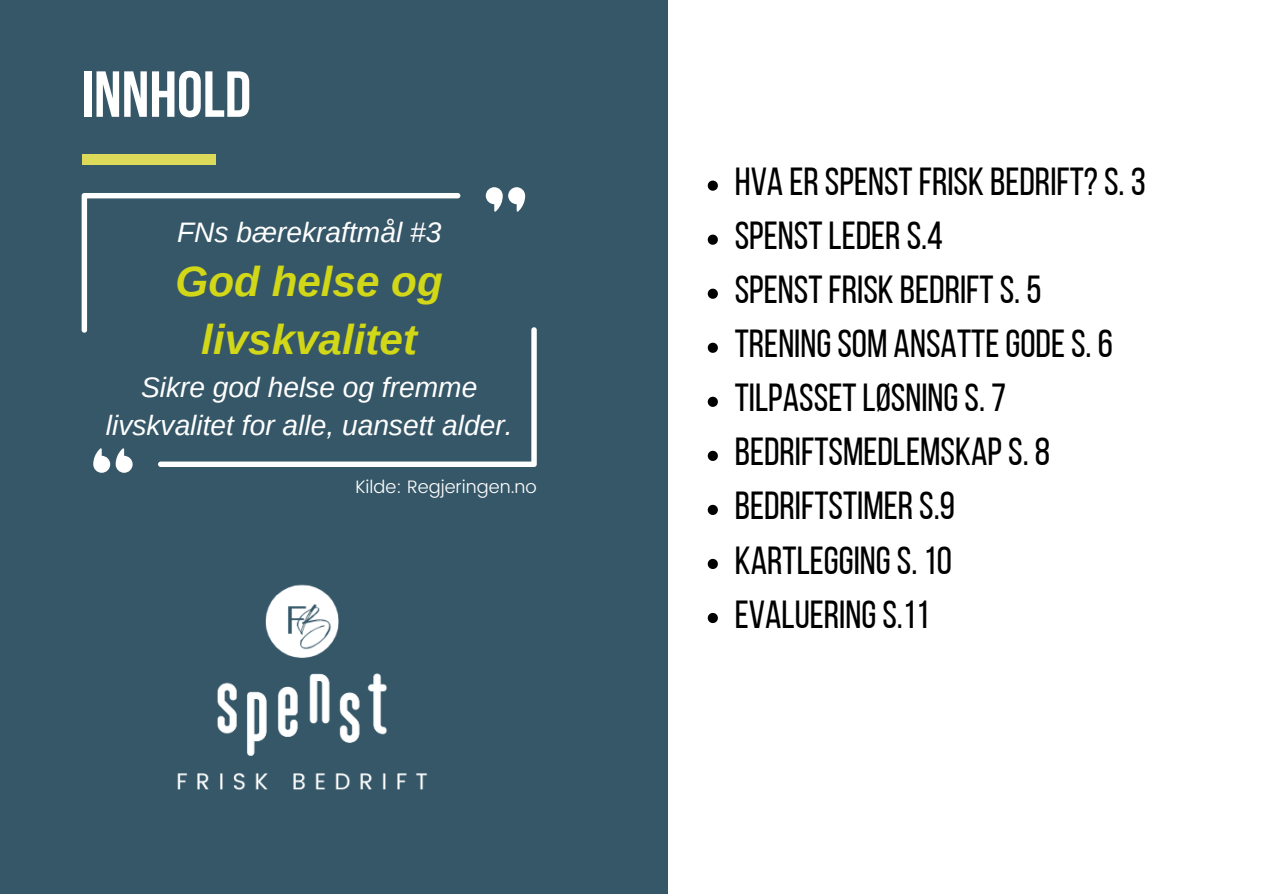
<style>
.page{position:relative;width:1263px;height:894px;background:#fff}
.page>*{position:absolute;margin:0;border:0;box-sizing:border-box;transform-origin:0 0}
.t1{font:700 64.95px "Bebas Neue";color:#fff}
.t2{font:italic 700 42.15px/58.1px "Arimo";color:#d2d717;text-align:center}
.t3{font:39px "Bebas Neue";color:#000}
.t4{font:italic 28.2px/38.2px "Arimo";color:#fff;text-align:center}
.t5{font:300 18px "Poppins";color:#fff}
</style>
<div class="page">
<div style="left:0;top:0;width:1263px;height:893px;background:#355768"></div>
<div style="left:668px;top:0;width:595px;height:893px;background:#fff"></div>
<div style="left:82px;top:154px;width:133px;height:11px;background:#dcda58"></div>
<svg style="left:486px;top:187px;width:39px;height:25px"></svg>
<svg style="left:116px;top:448px;width:17px;height:24px"></svg>
<svg style="left:93px;top:448px;width:17px;height:24px"></svg>
<svg style="left:158px;top:327px;width:379px;height:140px"></svg>
<svg style="left:82px;top:193px;width:378px;height:139px"></svg>
<img style="left:177px;top:584px;width:251px;height:206px">
<svg style="left:708px;top:180px;width:10px;height:11px"></svg>
<svg style="left:708px;top:234px;width:10px;height:11px"></svg>
<svg style="left:708px;top:288px;width:10px;height:11px"></svg>
<svg style="left:708px;top:342px;width:10px;height:11px"></svg>
<svg style="left:708px;top:396px;width:10px;height:11px"></svg>
<svg style="left:708px;top:450px;width:10px;height:11px"></svg>
<svg style="left:708px;top:504px;width:10px;height:11px"></svg>
<svg style="left:708px;top:558px;width:10px;height:11px"></svg>
<svg style="left:708px;top:612px;width:10px;height:11px"></svg>
<h1 class="t1" style="left:82px;top:68px;width:171px">INNHOLD</h1>
<p class="t4" style="left:177px;top:213px;width:266px">FNs bærekraftmål #3</p>
<p class="t2" style="left:176px;top:252px;width:269px">God helse og livskvalitet</p>
<p class="t4" style="left:106px;top:367px;width:408px">Sikre god helse og fremme livskvalitet for alle, uansett alder.</p>
<p class="t5" style="left:355px;top:476px;width:183px">Kilde: Regjeringen.no</p>
<p class="t3" style="left:735px;top:166px;width:413px">HVA ERSPENSTFRISK BEDRIFT?S. 3</p>
<p class="t3" style="left:735px;top:220px;width:210px">SPENSTLEDERS.4</p>
<p class="t3" style="left:735px;top:274px;width:308px">SPENSTFRISK BEDRIFTS. 5</p>
<p class="t3" style="left:735px;top:328px;width:380px">TRENINGSOM ANSATTEGODES. 6</p>
<p class="t3" style="left:735px;top:382px;width:273px">TILPASSETLØSNINGS. 7</p>
<p class="t3" style="left:735px;top:436px;width:317px">BEDRIFTSMEDLEMSKAPS. 8</p>
<p class="t3" style="left:735px;top:490px;width:222px">BEDRIFTSTIMERS.9</p>
<p class="t3" style="left:735px;top:544px;width:219px">KARTLEGGINGS. 10</p>
<p class="t3" style="left:735px;top:598px;width:196px">EVALUERINGS.11</p>
</div>
